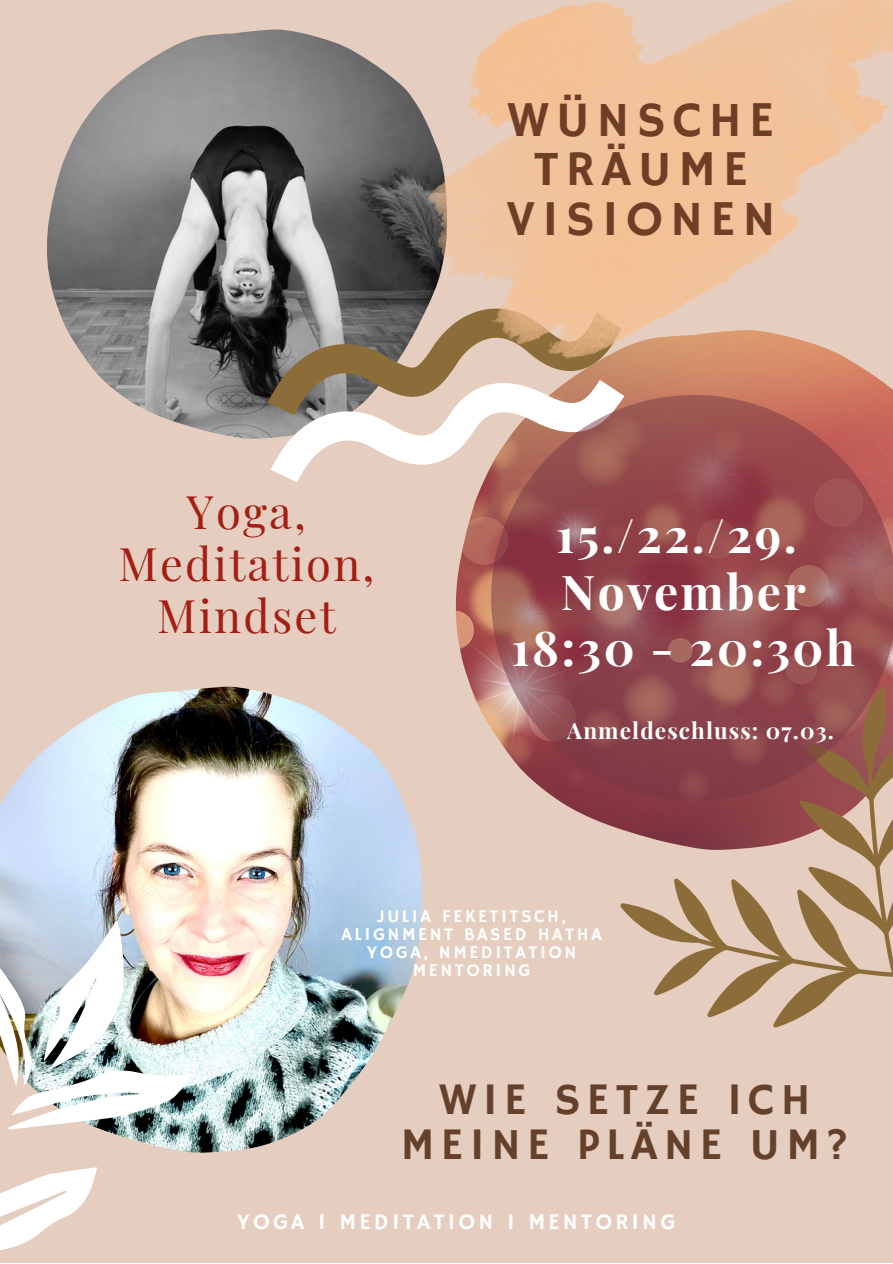
<style>
.page{position:relative;width:893px;height:1264px;background:#fff}
.page>*{position:absolute;margin:0;border:0;box-sizing:border-box;transform-origin:0 0}
.t1{font:49.95px "Hammersmith One";letter-spacing:.14em;color:#6e3e27}
.t2{font:700 48px "Playfair Display";letter-spacing:.05em;color:#fff}
.t3{font:45.3px/51.8px "Playfair Display";letter-spacing:.05em;color:#a41e14;text-align:center}
.t4{font:45px/45px "Hammersmith One";letter-spacing:.14em;color:#65412b;text-align:center}
.t5{font:22.5px "Hammersmith One";letter-spacing:.14em;color:#fff}
.t6{font:700 22.5px "Playfair Display";letter-spacing:.05em;color:#fff}
.t7{font:18px/18px "Hammersmith One";letter-spacing:.14em;color:#fff;text-align:center}
</style>
<div class="page">
<div style="left:0;top:0;width:892px;height:1262px;background:#e5cebf"></div>
<img style="left:47px;top:30px;width:374px;height:409px">
<img style="left:456px;top:369px;width:436px;height:454px">
<img style="left:0;top:686px;width:421px;height:466px">
<svg style="left:268px;top:307px;width:356px;height:175px"></svg>
<img style="left:421px;top:0;width:471px;height:369px">
<svg style="left:0;top:1167px;width:97px;height:83px"></svg>
<img style="left:0;top:919px;width:193px;height:210px">
<svg style="left:603px;top:801px;width:289px;height:227px"></svg>
<svg style="left:491px;top:395px;width:401px;height:406px;background:#9c5556"></svg>
<p class="t3" style="left:118px;top:485px;width:257px">Yoga,<br>Meditation,<br>Mindset</p>
<p class="t1" style="left:507px;top:91px;width:268px">WÜNSCHE</p>
<p class="t1" style="left:533px;top:140px;width:216px">TRÄUME</p>
<p class="t1" style="left:506px;top:190px;width:271px">VISIONEN</p>
<p class="t2" style="left:556px;top:500px;width:242px">15./22./29.</p>
<p class="t2" style="left:560px;top:558px;width:247px">November</p>
<p class="t2" style="left:511px;top:614px;width:345px">18:30 - 20:30h</p>
<p class="t6" style="left:567px;top:714px;width:268px">Anmeldeschluss: 07.03.</p>
<p class="t7" style="left:377px;top:907px;width:190px">JULIA FEKETITSCH,</p>
<p class="t7" style="left:341px;top:925px;width:262px">ALIGNMENT BASED HATHA<br>YOGA, NMEDITATION</p>
<p class="t7" style="left:413px;top:961px;width:119px">MENTORING</p>
<p class="t4" style="left:401px;top:1078px;width:449px">WIE SETZE ICH<br>MEINE PLÄNE UM?</p>
<p class="t5" style="left:237px;top:1209px;width:440px">YOGA I MEDITATION I MENTORING</p>
</div>
